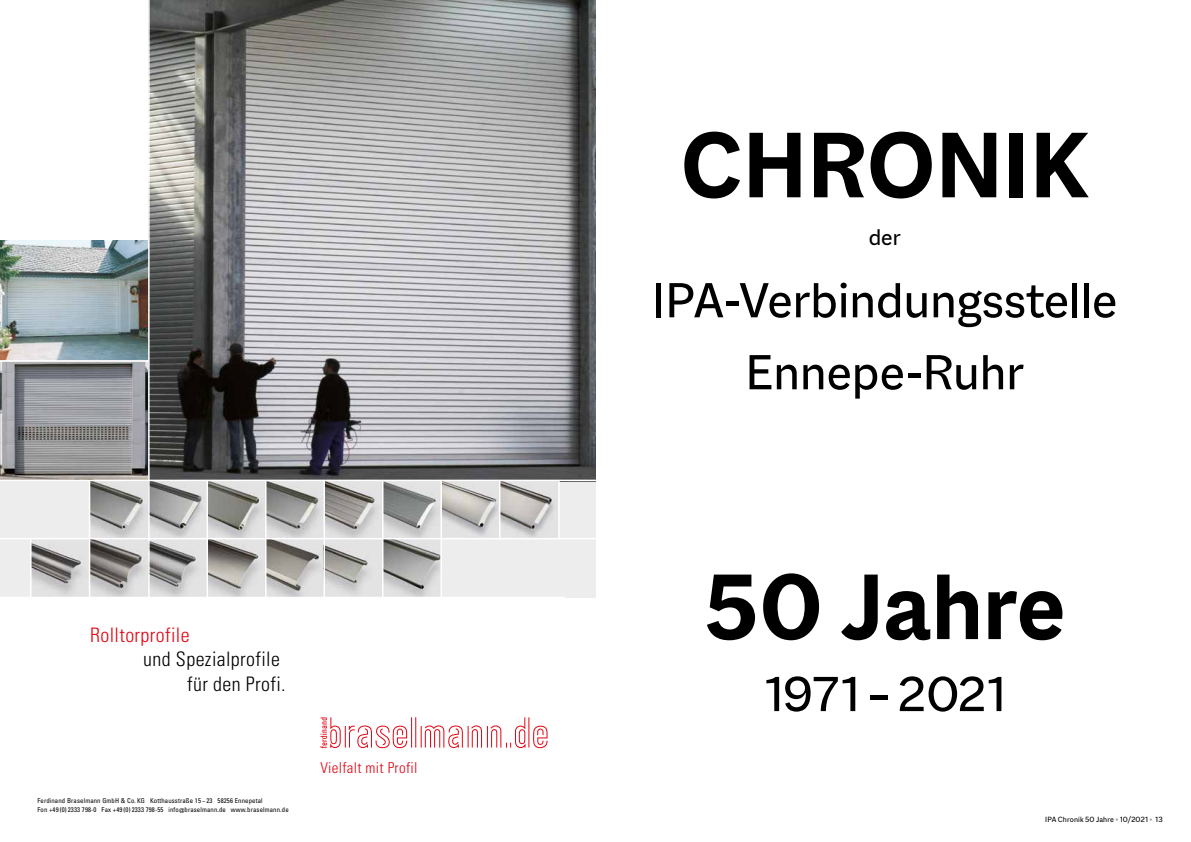
<style>
.page{position:relative;width:1191px;height:842px;background:#fff}
.page>*{position:absolute;margin:0;border:0;box-sizing:border-box;transform-origin:0 0}
.t1{font:700 100px "Macklin Sans";color:#000}
.t2{font:53px/72px "Macklin Sans";color:#000;text-align:center}
.t3{font:24px "Macklin Sans";color:#000}
.t4{font:300 condensed 20px "Univers LT Std";letter-spacing:.02em;color:#000}
.t5{font:300 condensed 20px "Univers LT Std";letter-spacing:.02em;color:#e30613}
.t6{font:300 condensed 15px "Univers LT Std";letter-spacing:.02em;color:#e30613}
.t7{font:8px "Macklin Sans";letter-spacing:.015em;color:#000}
.t8{font:condensed 6.7px/8.5px "Univers LT Std";letter-spacing:.02em;color:#000}
.s1{color:#9d9d9c}
</style>
<div class="page">
<div style="left:0;top:481px;width:595px;height:117px;background:#ededed"></div>
<img style="left:0;top:362px;width:148px;height:118px">
<img style="left:150px;top:0;width:445px;height:480px">
<img style="left:90px;top:481px;width:468px;height:57px">
<hr style="left:499px;top:480px;width:1px;height:59px;background:#fff">
<hr style="left:558px;top:480px;width:1px;height:59px;background:#fff">
<img style="left:32px;top:539px;width:408px;height:58px">
<hr style="left:30px;top:539px;width:2px;height:65px;background:#fff">
<hr style="left:0;top:538px;width:595px;height:1px;background:#fff">
<svg style="left:320px;top:717px;width:227px;height:31px"></svg>
<img style="left:0;top:240px;width:148px;height:120px">
<hr style="left:89px;top:481px;width:1px;height:119px;background:#fff">
<hr style="left:148px;top:0;width:2px;height:597px;background:#fff">
<hr style="left:206px;top:480px;width:2px;height:121px;background:#fff">
<hr style="left:265px;top:480px;width:1px;height:123px;background:#fff">
<hr style="left:323px;top:480px;width:2px;height:121px;background:#fff">
<hr style="left:382px;top:480px;width:1px;height:121px;background:#fff">
<hr style="left:440px;top:480px;width:2px;height:120px;background:#fff">
<hr style="left:0;top:597px;width:565px;height:1px;background:#fff">
<h3 class="t5" style="left:90px;top:623px;width:101px">Rolltorprofile</h3>
<h3 class="t4" style="left:143px;top:647px;width:138px">und Spezialprofile</h3>
<h3 class="t4" style="left:187px;top:671px;width:100px">für den Profi.</h3>
<p class="t8" style="left:37px;top:796px;width:253px">Ferdinand Braselmann GmbH &amp; Co. KG Kotthausstraße 15 – 23 58256 Ennepetal<br>Fon +49 (0) 2333 798-0 Fax +49 (0) 2333 798-55 info@braselmann.de www.braselmann.de</p>
<h3 class="t6" style="left:320px;top:758px;width:99px">Vielfalt mit Profil</h3>
<h1 class="t1" style="left:680px;top:107px;width:410px">CHRONIK</h1>
<h3 class="t3" style="left:868px;top:224px;width:33px">der</h3>
<h2 class="t2" style="left:652px;top:264px;width:466px">IPA-Verbindungsstelle<br>Ennepe-Ruhr</h2>
<h1 class="t1" style="left:704px;top:549px;width:363px">50 Jahre</h1>
<h2 class="t2" style="left:764px;top:657px;width:243px">1971 – 2021</h2>
<p class="t7" style="left:1045px;top:815px;width:119px">IPA Chronik 50 Jahre <span class="s1">•</span> 10/2021 <span class="s1">•</span> 13</p>
</div>
